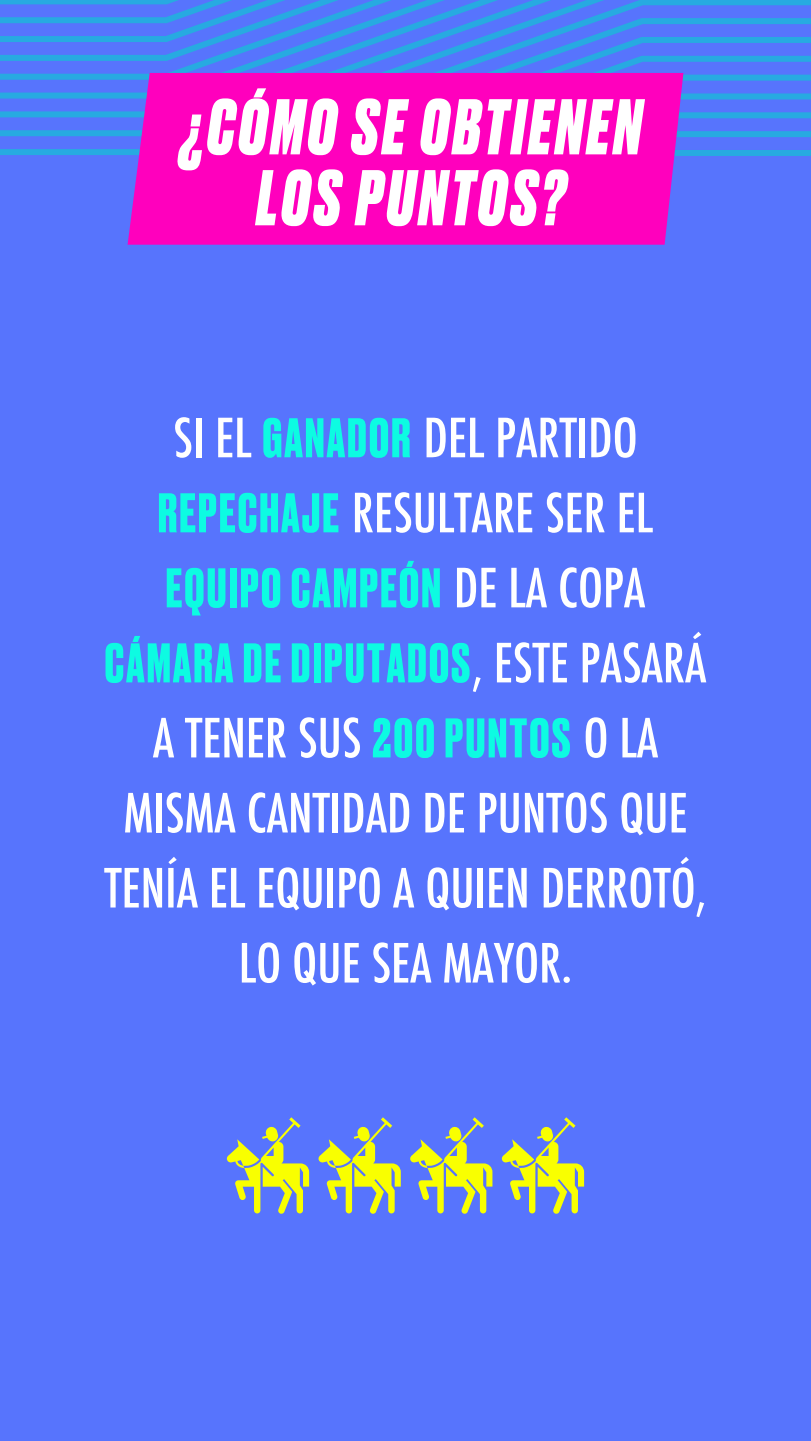
<style>
.page{position:relative;width:811px;height:1441px;background:#5774fd}
.page>*{position:absolute;margin:0;border:0;box-sizing:border-box;transform-origin:0 0}
.t1{font:italic 800 74.18px/70.9px "Druk";letter-spacing:.06em;color:#fff;text-align:center;scale:.9 1}
.t2{font:500 condensed 52.5px/75px "Futura";color:#fff}
.t3{font:700 52.5px/75px "Druk";letter-spacing:.04em;color:#0dfbe2;text-align:center}
.s1{font-family:"Druk";font-weight:700;font-stretch:normal;color:#0dfbe2}
.s2{font-family:"Futura";font-weight:500;font-stretch:condensed;color:#fff}
</style>
<div class="page">
<svg style="left:0;top:0;width:811px;height:156px"></svg>
<div style="left:128px;top:73px;width:555px;height:172px;background:#ff00bd"></div>
<svg style="left:227px;top:1117px;width:82px;height:97px"></svg>
<svg style="left:318px;top:1117px;width:83px;height:97px"></svg>
<svg style="left:410px;top:1117px;width:82px;height:97px"></svg>
<svg style="left:502px;top:1117px;width:82px;height:97px"></svg>
<h1 class="t1" style="left:181px;top:87px;width:513px">¿CÓMO SE OBTIENEN<br>LOS PUNTOS?</h1>
<p class="t2" style="left:158px;top:401px;width:497px">SI EL <span class="s1">GANADOR</span> DEL PARTIDO<br><span class="s1">REPECHAJE</span> RESULTARE SER EL</p>
<p class="t3" style="left:105px;top:548px;width:603px">EQUIPO CAMPEÓN <span class="s2">DE LA COPA<br></span>CÁMARA DE DIPUTADOS<span class="s2">, ESTE PASARÁ</span></p>
<p class="t2" style="left:104px;top:701px;width:604px;text-align:center">A TENER SUS <span class="s1">200 PUNTOS</span> O LA<br>MISMA CANTIDAD DE PUNTOS QUE<br>TENÍA EL EQUIPO A QUIEN DERROTÓ,<br>LO QUE SEA MAYOR.</p>
</div>
